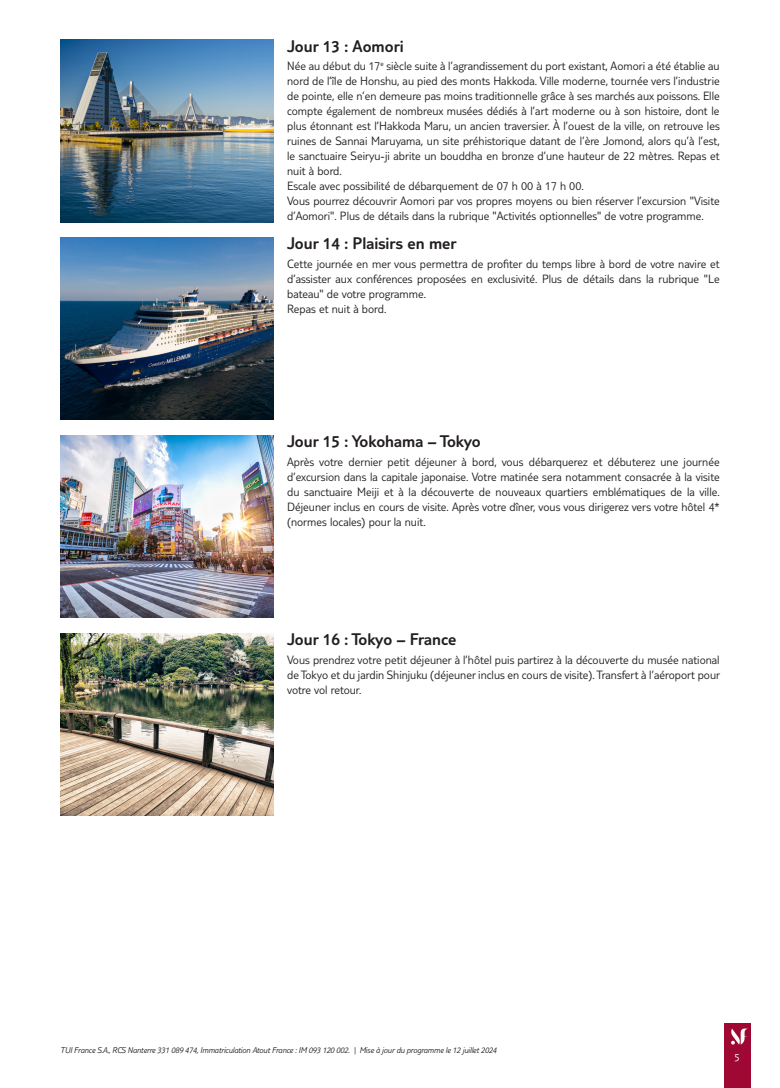
<style>
.page{position:relative;width:780px;height:1088px;background:#fff}
.page>*{position:absolute;margin:0;border:0;box-sizing:border-box;transform-origin:0 0}
.t1{font:300 17.5px "TUI Type";color:#231f20}
.t2{font:300 12.5px/15px "TUI Type";color:#231f20}
.t3{font:300 11.25px "TUI Type";color:#fff}
.t4{font:italic 300 8.75px "TUI Type";letter-spacing:-.02em;color:#231f20}
</style>
<div class="page">
<div style="left:724px;top:1023px;width:26px;height:65px;background:#9e0832"></div>
<svg style="left:731px;top:1028px;width:17px;height:16px"></svg>
<img style="left:60px;top:40px;width:213px;height:182px">
<img style="left:60px;top:238px;width:213px;height:182px">
<img style="left:60px;top:435px;width:213px;height:182px">
<img style="left:60px;top:633px;width:213px;height:182px">
<h1 class="t1" style="left:287px;top:36px;width:118px">Jour 13 : Aomori</h1>
<p class="t2" style="left:287px;top:58px;width:434px">Née au début du 17<sup>e</sup> siècle suite à l’agrandissement du port existant, Aomori a été établie au nord de l’île de Honshu, au pied des monts Hakkoda. Ville moderne, tournée vers l’industrie de pointe, elle n’en demeure pas moins traditionnelle grâce à ses marchés aux poissons. Elle compte également de nombreux musées dédiés à l’art moderne ou à son histoire, dont le plus étonnant est l’Hakkoda Maru, un ancien traversier. À l’ouest de la ville, on retrouve les ruines de Sannai Maruyama, un site préhistorique datant de l’ère Jomond, alors qu’à l’est, le sanctuaire Seiryu-ji abrite un bouddha en bronze d’une hauteur de 22 mètres. Repas et nuit à bord.<br>Escale avec possibilité de débarquement de 07 h 00 à 17 h 00.<br>Vous pourrez découvrir Aomori par vos propres moyens ou bien réserver l’excursion "Visite d’Aomori". Plus de détails dans la rubrique "Activités optionnelles" de votre programme.</p>
<h1 class="t1" style="left:287px;top:234px;width:171px">Jour 14 : Plaisirs en mer</h1>
<p class="t2" style="left:287px;top:256px;width:434px">Cette journée en mer vous permettra de profiter du temps libre à bord de votre navire et d’assister aux conférences proposées en exclusivité. Plus de détails dans la rubrique "Le bateau" de votre programme.<br>Repas et nuit à bord.</p>
<h1 class="t1" style="left:287px;top:431px;width:195px">Jour 15 : Yokohama – Tokyo</h1>
<p class="t2" style="left:287px;top:454px;width:434px;text-align:justify">Après votre dernier petit déjeuner à bord, vous débarquerez et débuterez une journée d’excursion dans la capitale japonaise. Votre matinée sera notamment consacrée à la visite du sanctuaire Meiji et à la découverte de nouveaux quartiers emblématiques de la ville.<br>Déjeuner inclus en cours de visite. Après votre dîner, vous vous dirigerez vers votre hôtel 4* (normes locales) pour la nuit.</p>
<h1 class="t1" style="left:287px;top:629px;width:171px">Jour 16 : Tokyo – France</h1>
<p class="t2" style="left:287px;top:652px;width:434px;text-align:justify">Vous prendrez votre petit déjeuner à l’hôtel puis partirez à la découverte du musée national de Tokyo et du jardin Shinjuku (déjeuner inclus en cours de visite). Transfert à l’aéroport pour votre vol retour.</p>
<p class="t4" style="left:60px;top:1045px;width:438px">TUI France S.A., RCS Nanterre 331 089 474, Immatriculation Atout France : IM 093 120 002. | Mise à jour du programme le 12 juillet 2024</p>
<p class="t3" style="left:734px;top:1050px;width:7px">5</p>
</div>
